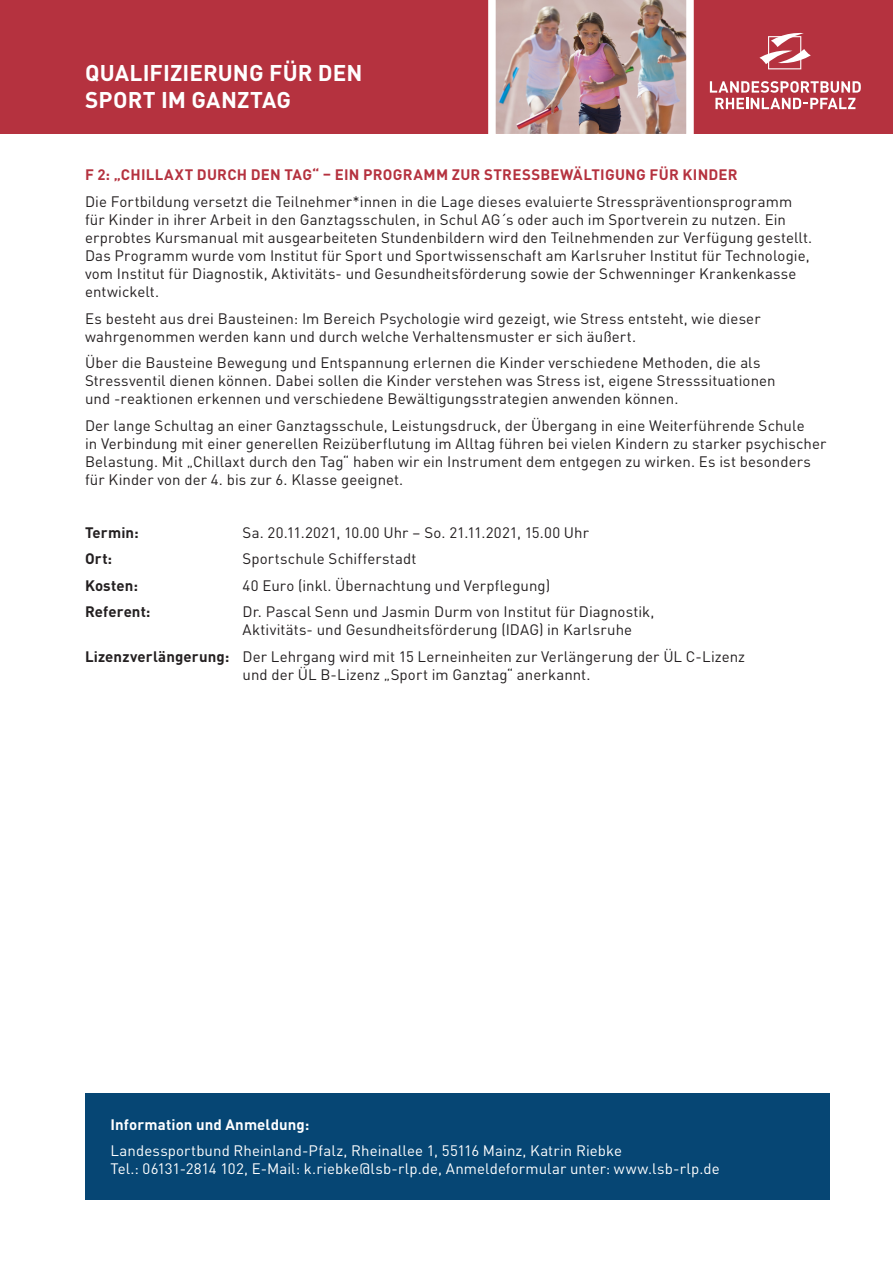
<style>
.page{position:relative;width:893px;height:1263px;background:#fff}
.page>*{position:absolute;margin:0;border:0;box-sizing:border-box;transform-origin:0 0}
.t1{font:700 22.5px/27px "DINOT";letter-spacing:.005em;color:#fff}
.t2{font:15px/18px "DINOT";letter-spacing:.005em;color:#231f20}
.t3{font:15px/18px "DINOT";letter-spacing:.005em;color:#fff}
.t4{font:700 15px "DINOT";letter-spacing:.015em;color:#b5323f}
.t5{font:700 15px "DINOT";letter-spacing:.005em;color:#231f20}
.t6{font:700 15px "DINOT";letter-spacing:.01em;color:#fff}
.s1{font-weight:700}
</style>
<div class="page">
<div style="left:0;top:0;width:893px;height:134px;background:#b5323f"></div>
<div style="left:85px;top:1093px;width:744px;height:106px;background:#064674"></div>
<img style="left:488px;top:0;width:206px;height:134px">
<svg style="left:710px;top:81px;width:151px;height:28px"></svg>
<svg style="left:759px;top:33px;width:52px;height:36px"></svg>
<p class="t1" style="left:85px;top:57px;width:279px">QUALIFIZIERUNG FÜR DEN<br>SPORT IM GANZTAG</p>
<p class="t4" style="left:85px;top:163px;width:654px">F 2: „CHILLAXT DURCH DEN TAG“ – EIN PROGRAMM ZUR STRESSBEWÄLTIGUNG FÜR KINDER</p>
<p class="t2" style="left:85px;top:191px;width:729px">Die Fortbildung versetzt die Teilnehmer*innen in die Lage dieses evaluierte Stresspräventionsprogramm für Kinder in ihrer Arbeit in den Ganztagsschulen, in Schul AG´s oder auch im Sportverein zu nutzen. Ein erprobtes Kursmanual mit ausgearbeiteten Stundenbildern wird den Teilnehmenden zur Verfügung gestellt.<br>Das Programm wurde vom Institut für Sport und Sportwissenschaft am Karlsruher Institut für Technologie, vom Institut für Diagnostik, Aktivitäts- und Gesundheitsförderung sowie der Schwenninger Krankenkasse entwickelt.</p>
<p class="t2" style="left:85px;top:308px;width:677px">Es besteht aus drei Bausteinen: Im Bereich Psychologie wird gezeigt, wie Stress entsteht, wie dieser wahrgenommen werden kann und durch welche Verhaltensmuster er sich äußert.</p>
<p class="t2" style="left:85px;top:352px;width:692px">Über die Bausteine Bewegung und Entspannung erlernen die Kinder verschiedene Methoden, die als<br>Stressventil dienen können. Dabei sollen die Kinder verstehen was Stress ist, eigene Stresssituationen und -reaktionen erkennen und verschiedene Bewältigungsstrategien anwenden können.</p>
<p class="t2" style="left:85px;top:415px;width:743px">Der lange Schultag an einer Ganztagsschule, Leistungsdruck, der Übergang in eine Weiterführende Schule<br>in Verbindung mit einer generellen Reizüberflutung im Alltag führen bei vielen Kindern zu starker psychischer Belastung. Mit „Chillaxt durch den Tag“ haben wir ein Instrument dem entgegen zu wirken. Es ist besonders für Kinder von der 4. bis zur 6. Klasse geeignet.</p>
<p class="t5" style="left:85px;top:520px;width:55px">Termin:</p>
<p class="t2" style="left:243px;top:522px;width:348px">Sa. 20.11.2021, 10.00 Uhr – So. 21.11.2021, 15.00 Uhr</p>
<p class="t5" style="left:85px;top:547px;width:29px">Ort:</p>
<p class="t2" style="left:243px;top:548px;width:175px">Sportschule Schifferstadt</p>
<p class="t5" style="left:85px;top:573px;width:54px">Kosten:</p>
<p class="t2" style="left:243px;top:575px;width:309px">40 Euro (inkl. Übernachtung und Verpflegung)</p>
<p class="t5" style="left:85px;top:600px;width:67px">Referent:</p>
<p class="t2" style="left:243px;top:601px;width:413px">Dr. Pascal Senn und Jasmin Durm von Institut für Diagnostik,<br>Aktivitäts- und Gesundheitsförderung (IDAG) in Karlsruhe</p>
<p class="t2" style="left:85px;top:646px;width:662px;text-align:center"><span class="s1">Lizenzverlängerung:</span> Der Lehrgang wird mit 15 Lerneinheiten zur Verlängerung der ÜL C-Lizenz und der ÜL B-Lizenz „Sport im Ganztag“ anerkannt.</p>
<p class="t6" style="left:111px;top:1112px;width:200px">Information und Anmeldung:</p>
<p class="t3" style="left:111px;top:1140px;width:611px">Landessportbund Rheinland-Pfalz, Rheinallee 1, 55116 Mainz, Katrin Riebke<br>Tel.: 06131-2814 102, E-Mail: k.riebke@lsb-rlp.de, Anmeldeformular unter: www.lsb-rlp.de</p>
</div>
